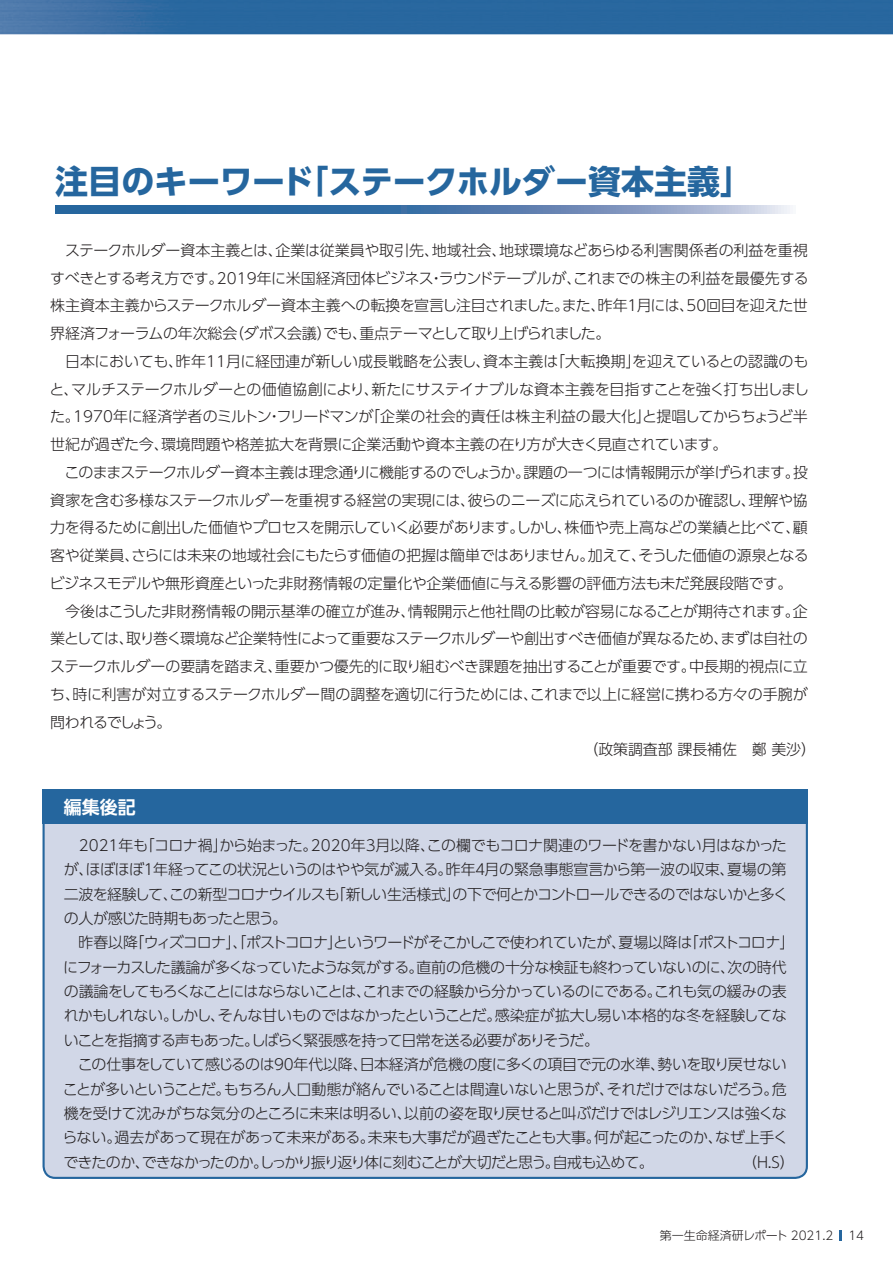
<style>
.page{position:relative;width:893px;height:1263px;background:#fff}
.page>*{position:absolute;margin:0;border:0;box-sizing:border-box;transform-origin:0 0}
.t1{font:700 33px "UD Shin Go Pro";color:#25669e}
.t2{font:700 18px "UD Shin Go Pro De";color:#fff}
.t3{font:300 15px/24.3px "UD Shin Go Pro";letter-spacing:-.03em;color:#231f20}
.t4{font:300 15px "UD Shin Go Pro";letter-spacing:-.01em;color:#231f20}
.t5{font:300 15px "UD Shin Go Pro";color:#231f20}
.t6{font:300 15px "UD Shin Go Pro";letter-spacing:-.005em;color:#231f20}
.t7{font:300 15px "UD Shin Go Pro";letter-spacing:-.08em;color:#231f20}
.t8{font:300 12px "UD Shin Go Pro";color:#231f20}
</style>
<div class="page">
<div style="left:42px;top:789px;width:766px;height:390px;background:#d1d7e7"></div>
<svg style="left:55px;top:205px;width:735px;height:9px;background:#5681b0"></svg>
<div style="left:43px;top:790px;width:765px;height:34px;background:#25669e"></div>
<img style="left:0;top:0;width:893px;height:34px">
<svg style="left:839px;top:1230px;width:3px;height:11px"></svg>
<h1 class="t1" style="left:55px;top:155px;width:699px">注目のキーワード「ステークホルダー資本主義」</h1>
<p class="t5" style="left:50px;top:238px;width:759px">　ステークホルダー資本主義とは、企業は従業員や取引先、地域社会、地球環境などあらゆる利害関係者の利益を重視</p>
<p class="t3" style="left:50px;top:265px;width:760px">すべきとする考え方です。2019年に米国経済団体ビジネス・ラウンドテーブルが、これまでの株主の利益を最優先する</p>
<p class="t3" style="left:50px;top:293px;width:759px">株主資本主義からステークホルダー資本主義への転換を宣言し注目されました。また、昨年１月には、50回目を迎えた世</p>
<p class="t3" style="left:50px;top:321px;width:562px">界経済フォーラムの年次総会（ダボス会議）でも、重点テーマとして取り上げられました。</p>
<p class="t5" style="left:50px;top:349px;width:759px">　日本においても、昨年11月に経団連が新しい成長戦略を公表し、資本主義は「大転換期」を迎えているとの認識のも</p>
<p class="t3" style="left:49px;top:376px;width:761px">と、マルチステークホルダーとの価値協創により、新たにサステイナブルな資本主義を目指すことを強く打ち出しまし</p>
<p class="t4" style="left:50px;top:404px;width:759px">た。1970年に経済学者のミルトン・フリードマンが「企業の社会的責任は株主利益の最大化」と提唱してからちょうど半</p>
<p class="t4" style="left:50px;top:432px;width:678px">世紀が過ぎた今、環境問題や格差拡大を背景に企業活動や資本主義の在り方が大きく見直されています。</p>
<p class="t3" style="left:50px;top:459px;width:759px">　このままステークホルダー資本主義は理念通りに機能するのでしょうか。課題の一つには情報開示が挙げられます。投</p>
<p class="t3" style="left:50px;top:487px;width:759px">資家を含む多様なステークホルダーを重視する経営の実現には、彼らのニーズに応えられているのか確認し、理解や協</p>
<p class="t3" style="left:50px;top:515px;width:759px">力を得るために創出した価値やプロセスを開示していく必要があります。しかし、株価や売上高などの業績と比べて、顧</p>
<p class="t3" style="left:50px;top:543px;width:760px">客や従業員、さらには未来の地域社会にもたらす価値の把握は簡単ではありません。加えて、そうした価値の源泉となる</p>
<p class="t3" style="left:50px;top:570px;width:744px">ビジネスモデルや無形資産といった非財務情報の定量化や企業価値に与える影響の評価方法も未だ発展段階です。</p>
<p class="t6" style="left:50px;top:599px;width:759px">　今後はこうした非財務情報の開示基準の確立が進み、情報開示と他社間の比較が容易になることが期待されます。企</p>
<p class="t3" style="left:50px;top:626px;width:759px">業としては、取り巻く環境など企業特性によって重要なステークホルダーや創出すべき価値が異なるため、まずは自社の</p>
<p class="t3" style="left:50px;top:654px;width:759px">ステークホルダーの要請を踏まえ、重要かつ優先的に取り組むべき課題を抽出することが重要です。中長期的視点に立</p>
<p class="t3" style="left:50px;top:681px;width:759px">ち、時に利害が対立するステークホルダー間の調整を適切に行うためには、これまで以上に経営に携わる方々の手腕が</p>
<p class="t7" style="left:50px;top:710px;width:123px">問われるでしょう。</p>
<p class="t4" style="left:583px;top:737px;width:234px">（政策調査部 課長補佐　鄭 美沙）</p>
<p class="t2" style="left:64px;top:792px;width:73px">編集後記</p>
<p class="t3" style="left:63px;top:832px;width:734px">　2021年も「コロナ禍」から始まった。2020年3月以降、この欄でもコロナ関連のワードを書かない月はなかったが、ほぼほぼ１年経ってこの状況というのはやや気が滅入る。昨年４月の緊急事態宣言から第一波の収束、夏場の第二波を経験して、この新型コロナウイルスも「新しい生活様式」の下で何とかコントロールできるのではないかと多くの人が感じた時期もあったと思う。<br>　昨春以降「ウィズコロナ」、「ポストコロナ」というワードがそこかしこで使われていたが、夏場以降は「ポストコロナ」にフォーカスした議論が多くなっていたような気がする。直前の危機の十分な検証も終わっていないのに、次の時代の議論をしてもろくなことにはならないことは、これまでの経験から分かっているのにである。これも気の緩みの表れかもしれない。しかし、そんな甘いものではなかったということだ。感染症が拡大し易い本格的な冬を経験してないことを指摘する声もあった。しばらく緊張感を持って日常を送る必要がありそうだ。<br>　この仕事をしていて感じるのは90年代以降、日本経済が危機の度に多くの項目で元の水準、勢いを取り戻せないことが多いということだ。もちろん人口動態が絡んでいることは間違いないと思うが、それだけではないだろう。危機を受けて沈みがちな気分のところに未来は明るい、以前の姿を取り戻せると叫ぶだけではレジリエンスは強くならない。過去があって現在があって未来がある。未来も大事だが過ぎたことも大事。何が起こったのか、なぜ上手くできたのか、できなかったのか。しっかり振り返り体に刻むことが大切だと思う。自戒も込めて。</p>
<p class="t3" style="left:742px;top:1149px;width:54px">（H.S）</p>
<p class="t8" style="left:660px;top:1225px;width:206px">第一生命経済研レポート 2021.2 14</p>
</div>
